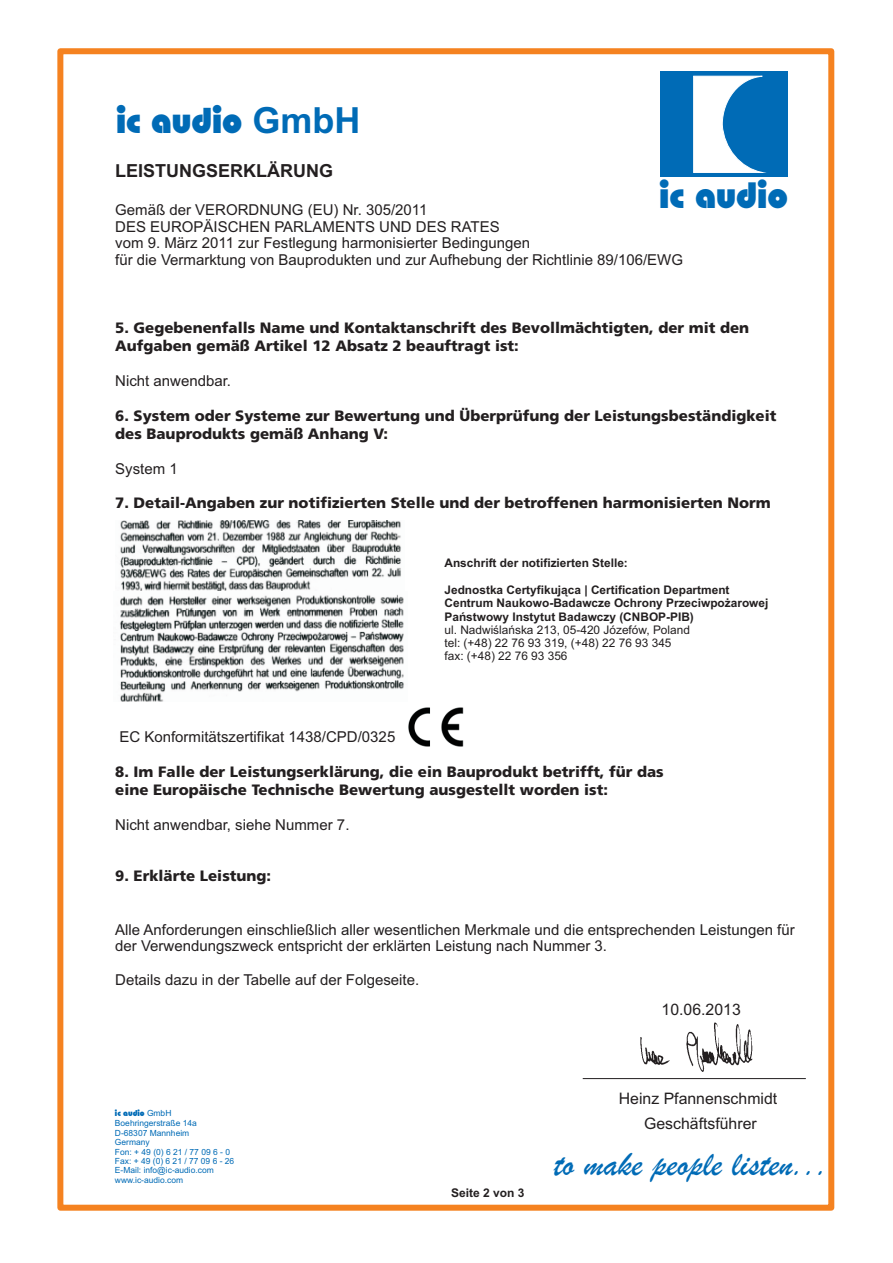
<style>
.page{position:relative;width:893px;height:1263px;background:#fff}
.page>*{position:absolute;margin:0;border:0;box-sizing:border-box;transform-origin:0 0}
.t1{font:800 36.75px "Bauhaus IT Cby BT";color:#006bb6}
.t2{font:italic 36px "Brush Script";color:#006bb6}
.t3{font:800 36px "Bauhaus IT Cby BT";color:#006bb6}
.t4{font:700 18px "Arial";color:#231f20}
.t5{font:15.9px/25.2px "Arial";color:#231f20;text-align:center}
.t6{font:15px/16.8px "Arial";color:#231f20}
.t7{font:700 15px/18px "Frutiger";color:#231f20}
.t8{font:700 12px "Arial";color:#231f20}
.t9{font:700 11.85px/13.2px "Arial";color:#231f20}
.t10{font:11.85px/13.2px "Arial";color:#231f20}
.t11{font:8.4px/9.4px "Arial";color:#006bb6}
.t12{font:800 8.4px "Bauhaus IT Cby BT";color:#006bb6}
.s1{font-family:"Arial";font-weight:700}
.s2{font-family:"Arial";font-weight:400}
</style>
<div class="page">
<div style="left:57px;top:48px;width:777px;height:1163px;border:6px solid #f58220"></div>
<div style="left:660px;top:71px;width:127px;height:106px;background:#006bb6"></div>
<svg style="left:693px;top:76px;width:69px;height:97px"></svg>
<img style="left:408px;top:707px;width:56px;height:40px">
<hr style="left:583px;top:1078px;width:223px;height:1px;background:#231f20">
<img style="left:640px;top:1022px;width:113px;height:50px">
<img style="left:120px;top:521px;width:281px;height:70px">
<img style="left:120px;top:594px;width:284px;height:108px">
<h2 class="t3" style="left:116px;top:106px;width:246px">ic audio <span class="s1">GmbH</span></h2>
<p class="t4" style="left:115px;top:164px;width:219px">LEISTUNGSERKLÄRUNG</p>
<p class="t6" style="left:115px;top:203px;width:569px">Gemäß der VERORDNUNG (EU) Nr. 305/2011<br>DES EUROPÄISCHEN PARLAMENTS UND DES RATES<br>vom 9. März 2011 zur Festlegung harmonisierter Bedingungen<br>für die Vermarktung von Bauprodukten und zur Aufhebung der Richtlinie 89/106/EWG</p>
<h1 class="t1" style="left:659px;top:180px;width:130px">ic audio</h1>
<p class="t7" style="left:115px;top:320px;width:636px">5. Gegebenenfalls Name und Kontaktanschrift des Bevollmächtigten, der mit den<br>Aufgaben gemäß Artikel 12 Absatz 2 beauftragt ist:</p>
<p class="t6" style="left:115px;top:374px;width:117px">Nicht anwendbar.</p>
<p class="t7" style="left:115px;top:408px;width:663px">6. System oder Systeme zur Bewertung und Überprüfung der Leistungsbeständigkeit des Bauprodukts gemäß Anhang V:</p>
<p class="t6" style="left:115px;top:462px;width:64px">System 1</p>
<p class="t7" style="left:115px;top:495px;width:657px">7. Detail-Angaben zur notifizierten Stelle und der betroffenen harmonisierten Norm</p>
<p class="t9" style="left:444px;top:558px;width:185px">Anschrift der notifizierten Stelle:</p>
<p class="t9" style="left:444px;top:584px;width:325px">Jednostka Certyfikujàca | Certification Department<br>Centrum Naukowo-Badawcze Ochrony Przeciwpoýarowej<br>Pañstwowy Instytut Badawczy (CNBOP-PIB)</p>
<p class="t10" style="left:444px;top:624px;width:247px">ul. Nadwiúlañska 213, 05-420 Józefów, Poland tel: (+48) 22 76 93 319, (+48) 22 76 93 345 fax: (+48) 22 76 93 356</p>
<p class="t6" style="left:119px;top:730px;width:277px">EC Konformitätszertifikat 1438/CPD/0325</p>
<p class="t7" style="left:115px;top:764px;width:550px">8. Im Falle der Leistungserklärung, die ein Bauprodukt betrifft, für das eine Europäische Technische Bewertung ausgestellt worden ist:</p>
<p class="t6" style="left:115px;top:818px;width:236px">Nicht anwendbar, siehe Nummer 7.</p>
<p class="t7" style="left:115px;top:868px;width:157px">9. Erklärte Leistung:</p>
<p class="t6" style="left:115px;top:922px;width:681px">Alle Anforderungen einschließlich aller wesentlichen Merkmale und die entsprechenden Leistungen für der Verwendungszweck entspricht der erklärten Leistung nach Nummer 3.</p>
<p class="t6" style="left:115px;top:973px;width:306px">Details dazu in der Tabelle auf der Folgeseite.</p>
<p class="t5" style="left:662px;top:998px;width:81px">10.06.2013</p>
<p class="t12" style="left:115px;top:1110px;width:58px">ic audio <span class="s2">GmbH</span></p>
<p class="t11" style="left:115px;top:1119px;width:121px">Boehringerstraße 14a<br>D-68307 Mannheim<br>Germany<br>Fon: + 49 (0) 6 21 / 77 09 6 - 0<br>Fax: + 49 (0) 6 21 / 77 09 6 - 26<br>E-Mail: info@ic-audio.com www.ic-audio.com</p>
<p class="t8" style="left:451px;top:1188px;width:75px">Seite 2 von 3</p>
<p class="t5" style="left:619px;top:1087px;width:160px">Heinz Pfannenschmidt<br>Geschäftsführer</p>
<h2 class="t2" style="left:554px;top:1154px;width:276px">to make people listen...</h2>
</div>
